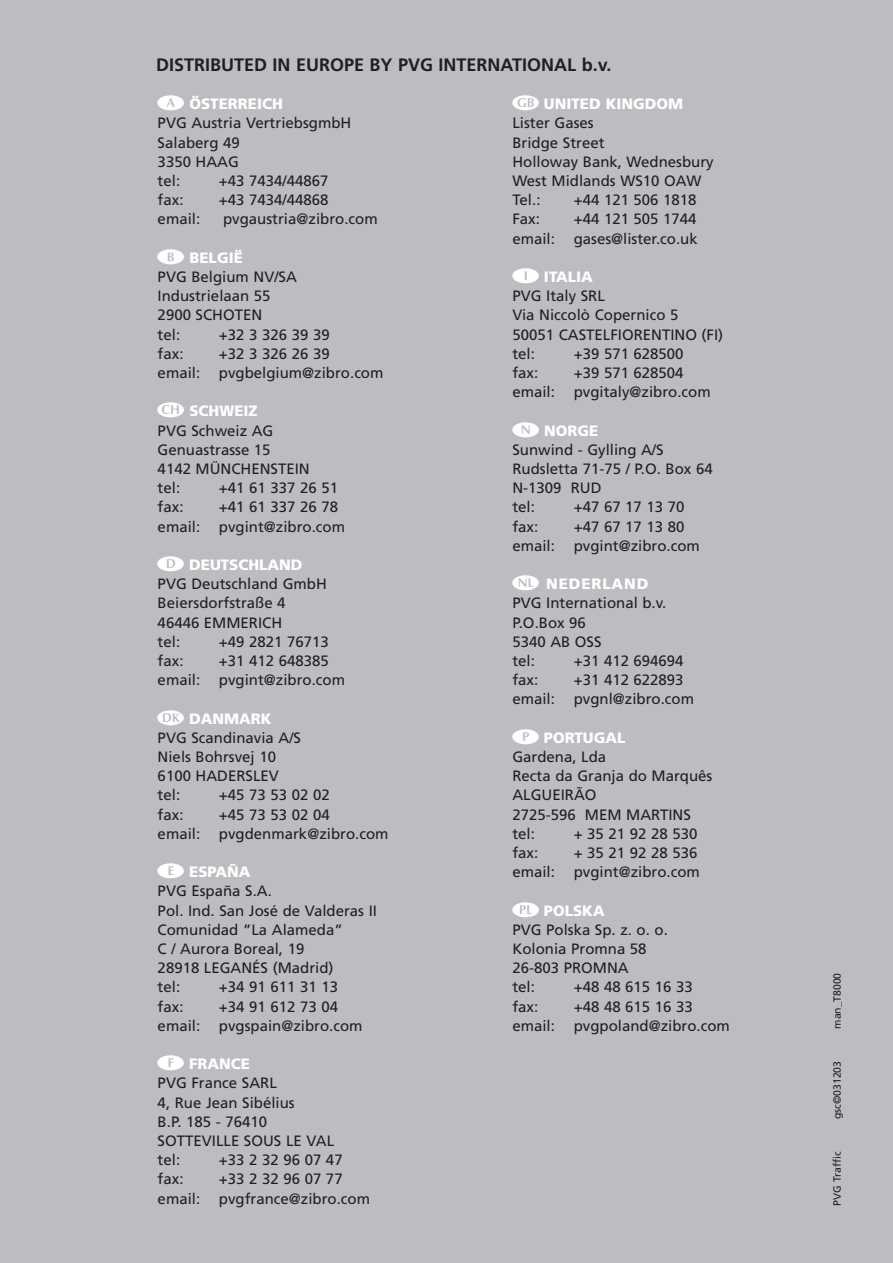
<style>
.page{position:relative;width:893px;height:1263px;background:#bcbdc0}
.page>*{position:absolute;margin:0;border:0;box-sizing:border-box;transform-origin:0 0}
.t1{font:700 18px "Frutiger";color:#231f20}
.t2{font:15px/19.2px "Frutiger";color:#231f20}
.t3{font:900 15px "Frutiger";color:#fff}
.t4{font:900 15px "Frutiger";letter-spacing:.06em;color:#fff}
.t5{font:10.5px "Frutiger";color:#231f20}
.s1{color:#fff}
.s2{font-weight:900;color:#fff}
</style>
<div class="page">
<p class="t1" style="left:156px;top:57px;width:457px">DISTRIBUTED IN EUROPE BY PVG INTERNATIONAL b.v.</p>
<p class="t3" style="left:189px;top:98px;width:95px">ÖSTERREICH</p>
<p class="t2" style="left:158px;top:115px;width:195px">PVG Austria VertriebsgmbH<br>Salaberg 49<br>3350 HAAG<br>tel:</p>
<p class="t2" style="left:219px;top:172px;width:111px">+43 7434/44867</p>
<p class="t2" style="left:158px;top:191px;width:27px">fax:</p>
<p class="t2" style="left:219px;top:191px;width:111px">+43 7434/44868</p>
<p class="t2" style="left:158px;top:211px;width:44px">email:</p>
<p class="t2" style="left:223px;top:211px;width:156px">pvgaustria@zibro.com</p>
<p class="t3" style="left:189px;top:251px;width:55px">BELGIË</p>
<p class="t2" style="left:158px;top:268px;width:141px">PVG Belgium NV/SA<br>Industrielaan 55<br>2900 SCHOTEN<br>tel:</p>
<p class="t2" style="left:219px;top:326px;width:112px">+32 3 326 39 39</p>
<p class="t2" style="left:158px;top:345px;width:27px">fax:</p>
<p class="t2" style="left:219px;top:345px;width:112px">+32 3 326 26 39</p>
<p class="t2" style="left:158px;top:364px;width:44px">email:</p>
<p class="t2" style="left:219px;top:364px;width:166px">pvgbelgium@zibro.com</p>
<p class="t2" style="left:158px;top:403px;width:154px"><span class="s1">❑</span> <span class="s2">SCHWEIZ<br></span>PVG Schweiz AG<br>Genuastrasse 15<br>4142 MÜNCHENSTEIN tel:</p>
<p class="t2" style="left:219px;top:479px;width:121px">+41 61 337 26 51</p>
<p class="t2" style="left:158px;top:499px;width:27px">fax:</p>
<p class="t2" style="left:219px;top:499px;width:121px">+41 61 337 26 78</p>
<p class="t2" style="left:158px;top:518px;width:44px">email:</p>
<p class="t2" style="left:219px;top:518px;width:128px">pvgint@zibro.com</p>
<p class="t3" style="left:189px;top:559px;width:115px">DEUTSCHLAND</p>
<p class="t2" style="left:158px;top:575px;width:171px">PVG Deutschland GmbH<br>Beiersdorfstraße 4<br>46446 EMMERICH<br>tel:</p>
<p class="t2" style="left:219px;top:633px;width:111px">+49 2821 76713</p>
<p class="t2" style="left:158px;top:652px;width:27px">fax:</p>
<p class="t2" style="left:219px;top:652px;width:111px">+31 412 648385</p>
<p class="t2" style="left:158px;top:671px;width:44px">email:</p>
<p class="t2" style="left:219px;top:671px;width:128px">pvgint@zibro.com</p>
<p class="t3" style="left:189px;top:712px;width:84px">DANMARK</p>
<p class="t2" style="left:158px;top:729px;width:145px">PVG Scandinavia A/S<br>Niels Bohrsvej 10<br>6100 HADERSLEV tel:</p>
<p class="t2" style="left:219px;top:787px;width:112px">+45 73 53 02 02</p>
<p class="t2" style="left:158px;top:806px;width:27px">fax:</p>
<p class="t2" style="left:219px;top:806px;width:112px">+45 73 53 02 04</p>
<p class="t2" style="left:158px;top:825px;width:44px">email:</p>
<p class="t2" style="left:219px;top:825px;width:171px">pvgdenmark@zibro.com</p>
<p class="t3" style="left:189px;top:866px;width:63px">ESPAÑA</p>
<p class="t2" style="left:158px;top:883px;width:221px">PVG España S.A.<br>Pol. Ind. San José de Valderas II<br>Comunidad ”La Alameda”<br>C / Aurora Boreal, 19<br>28918 LEGANÉS (Madrid)<br>tel:</p>
<p class="t2" style="left:219px;top:979px;width:121px">+34 91 611 31 13</p>
<p class="t2" style="left:158px;top:998px;width:27px">fax:</p>
<p class="t2" style="left:219px;top:998px;width:121px">+34 91 612 73 04</p>
<p class="t2" style="left:158px;top:1017px;width:44px">email:</p>
<p class="t2" style="left:219px;top:1017px;width:145px">pvgspain@zibro.com</p>
<p class="t2" style="left:158px;top:1055px;width:178px"><span class="s1">✓</span> <span class="s2">FRANCE<br></span>PVG France SARL<br>4, Rue Jean Sibélius<br>B.P. 185 - 76410<br>SOTTEVILLE SOUS LE VAL tel:</p>
<p class="t2" style="left:219px;top:1151px;width:125px">+33 2 32 96 07 47</p>
<p class="t2" style="left:158px;top:1171px;width:27px">fax:</p>
<p class="t2" style="left:219px;top:1171px;width:125px">+33 2 32 96 07 77</p>
<p class="t2" style="left:158px;top:1190px;width:44px">email:</p>
<p class="t2" style="left:219px;top:1190px;width:153px">pvgfrance@zibro.com</p>
<p class="t2" style="left:512px;top:95px;width:203px"><span class="s1">✔</span> <span class="s2">UNITED KINGDOM<br></span>Lister Gases<br>Bridge Street<br>Holloway Bank, Wednesbury<br>West Midlands WS10 OAW<br>Tel.:</p>
<p class="t2" style="left:574px;top:191px;width:124px">+44 121 506 1818</p>
<p class="t2" style="left:512px;top:211px;width:29px">Fax:</p>
<p class="t2" style="left:574px;top:211px;width:124px">+44 121 505 1744</p>
<p class="t2" style="left:512px;top:230px;width:44px">email:</p>
<p class="t2" style="left:574px;top:230px;width:125px">gases@lister.co.uk</p>
<p class="t3" style="left:544px;top:271px;width:50px">ITALIA</p>
<p class="t2" style="left:512px;top:287px;width:212px">PVG Italy SRL<br>Via Niccolò Copernico 5<br>50051 CASTELFIORENTINO (FI) tel:</p>
<p class="t2" style="left:574px;top:345px;width:111px">+39 571 628500</p>
<p class="t2" style="left:512px;top:364px;width:27px">fax:</p>
<p class="t2" style="left:574px;top:364px;width:111px">+39 571 628504</p>
<p class="t2" style="left:512px;top:383px;width:44px">email:</p>
<p class="t2" style="left:574px;top:383px;width:139px">pvgitaly@zibro.com</p>
<p class="t2" style="left:512px;top:422px;width:202px"><span class="s1">◆</span> <span class="s2">NORGE<br></span>Sunwind - Gylling A/S<br>Rudsletta 71-75 / P.O. Box 64<br>N-1309 RUD<br>tel:</p>
<p class="t2" style="left:574px;top:499px;width:112px">+47 67 17 13 70</p>
<p class="t2" style="left:512px;top:518px;width:27px">fax:</p>
<p class="t2" style="left:574px;top:518px;width:112px">+47 67 17 13 80</p>
<p class="t2" style="left:512px;top:537px;width:44px">email:</p>
<p class="t2" style="left:574px;top:537px;width:128px">pvgint@zibro.com</p>
<p class="t4" style="left:546px;top:578px;width:104px">NEDERLAND</p>
<p class="t2" style="left:512px;top:595px;width:155px">PVG International b.v.<br>P.O.Box 96<br>5340 AB OSS<br>tel:</p>
<p class="t2" style="left:574px;top:652px;width:111px">+31 412 694694</p>
<p class="t2" style="left:512px;top:671px;width:27px">fax:</p>
<p class="t2" style="left:574px;top:671px;width:111px">+31 412 622893</p>
<p class="t2" style="left:512px;top:691px;width:44px">email:</p>
<p class="t2" style="left:574px;top:691px;width:122px">pvgnl@zibro.com</p>
<p class="t3" style="left:544px;top:731px;width:83px">PORTUGAL</p>
<p class="t2" style="left:512px;top:748px;width:202px">Gardena, Lda<br>Recta da Granja do Marquês<br>ALGUEIRÃO<br>2725-596 MEM MARTINS tel:</p>
<p class="t2" style="left:574px;top:825px;width:125px">+ 35 21 92 28 530</p>
<p class="t2" style="left:512px;top:844px;width:27px">fax:</p>
<p class="t2" style="left:574px;top:844px;width:125px">+ 35 21 92 28 536</p>
<p class="t2" style="left:512px;top:863px;width:44px">email:</p>
<p class="t2" style="left:574px;top:863px;width:128px">pvgint@zibro.com</p>
<p class="t3" style="left:544px;top:904px;width:62px">POLSKA</p>
<p class="t2" style="left:512px;top:921px;width:157px">PVG Polska Sp. z. o. o.<br>Kolonia Promna 58<br>26-803 PROMNA<br>tel:</p>
<p class="t2" style="left:574px;top:979px;width:121px">+48 48 615 16 33</p>
<p class="t2" style="left:512px;top:998px;width:27px">fax:</p>
<p class="t2" style="left:574px;top:998px;width:121px">+48 48 615 16 33</p>
<p class="t2" style="left:512px;top:1017px;width:44px">email:</p>
<p class="t2" style="left:574px;top:1017px;width:158px">pvgpoland@zibro.com</p>
<p class="t5" style="left:833px;top:1029px;width:58px;rotate:-90deg">man_T8000</p>
<p class="t5" style="left:833px;top:1119px;width:60px;rotate:-90deg">gsc©031203</p>
<p class="t5" style="left:833px;top:1206px;width:56px;rotate:-90deg">PVG Traffic</p>
</div>
